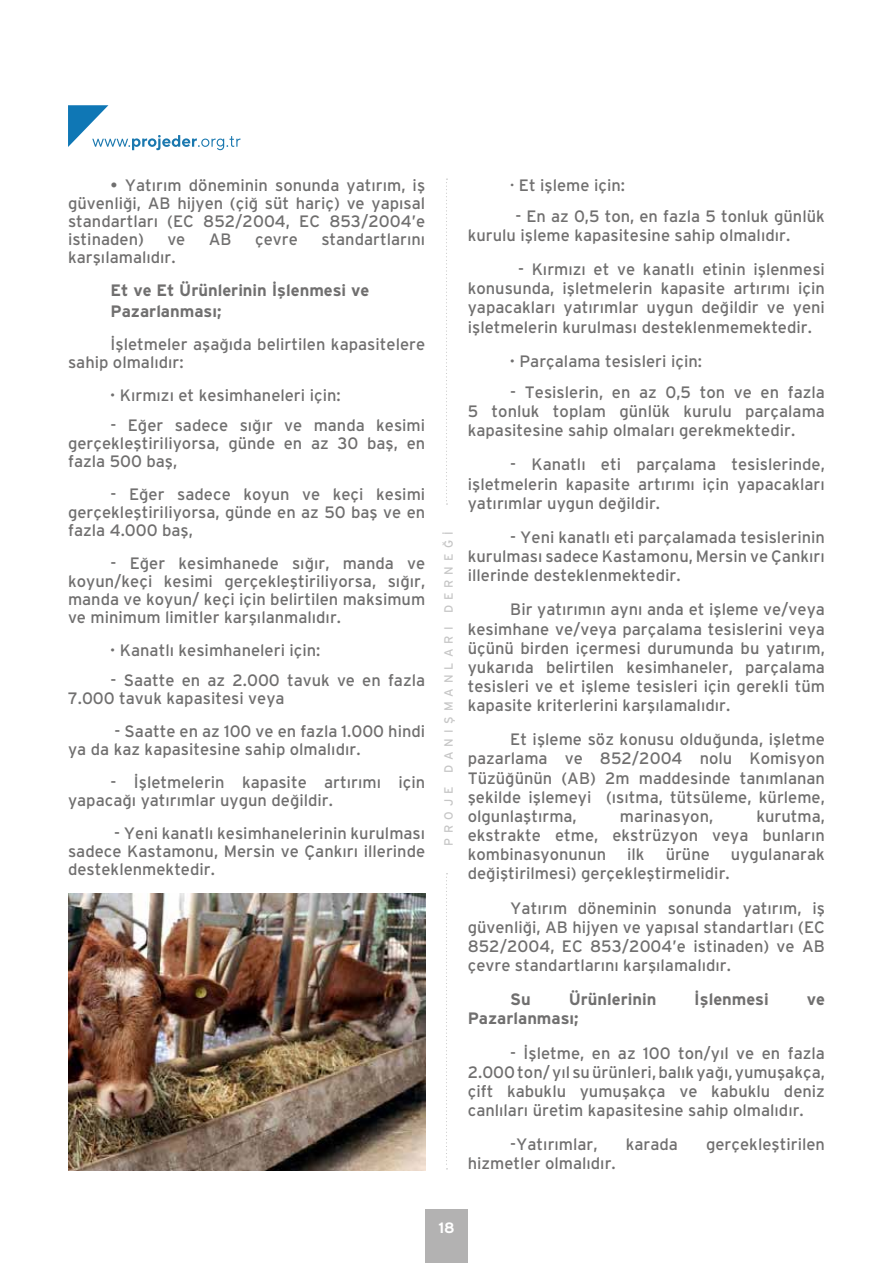
<style>
.page{position:relative;width:893px;height:1263px;background:#fff}
.page>*{position:absolute;margin:0;border:0;box-sizing:border-box;transform-origin:0 0}
.t1{font:16.5px/19.2px "Interstate TR";color:#706f6f;text-align:justify}
.t2{font:700 16.5px/21px "Interstate TR";color:#706f6f}
.t3{font:700 15px "Interstate TR";color:#fff}
.t4{font:12px "Interstate TR";letter-spacing:.42em;color:#c6c6c6}
.s1{font-weight:700}
</style>
<div class="page">
<div style="left:425px;top:1209px;width:43px;height:54px;background:#b3b2b2"></div>
<svg style="left:446px;top:179px;width:1px;height:326px"></svg>
<svg style="left:446px;top:873px;width:1px;height:296px"></svg>
<svg style="left:68px;top:105px;width:172px;height:45px"></svg>
<img style="left:68px;top:893px;width:357px;height:277px">
<p class="t1" style="left:68px;top:176px;width:359px;line-height:18px;text-indent:43px">• Yatırım döneminin sonunda yatırım, iş güvenliği, AB hijyen (çiğ süt hariç) ve yapısal standartları (EC 852/2004, EC 853/2004’e istinaden)</p>
<p class="t1" style="left:167px;top:229px;width:20px">ve</p>
<p class="t1" style="left:209px;top:229px;width:24px">AB</p>
<p class="t1" style="left:255px;top:229px;width:44px">çevre</p>
<p class="t1" style="left:321px;top:229px;width:105px">standartlarını</p>
<p class="t1" style="left:68px;top:247px;width:109px">karşılamalıdır.</p>
<p class="t2" style="left:111px;top:279px;width:260px">Et ve Et Ürünlerinin İşlenmesi ve<br>Pazarlanması;</p>
<p class="t1" style="left:68px;top:335px;width:359px;line-height:18px;text-indent:43px">İşletmeler aşağıda belirtilen kapasitelere sahip olmalıdır:</p>
<p class="t1" style="left:111px;top:385px;width:232px"><span class="s1">·</span> Kırmızı et kesimhaneleri için:</p>
<p class="t1" style="left:68px;top:416px;width:359px;line-height:18px;text-indent:43px">- Eğer sadece sığır ve manda kesimi gerçekleştiriliyorsa, günde en az 30 baş, en fazla 500 baş,</p>
<p class="t1" style="left:68px;top:485px;width:359px;line-height:18px;text-indent:43px">- Eğer sadece koyun ve keçi kesimi gerçekleştiriliyorsa, günde en az 50 baş ve en fazla 4.000 baş,</p>
<p class="t1" style="left:68px;top:554px;width:359px;line-height:18px;text-indent:43px">- Eğer kesimhanede sığır, manda ve koyun/keçi kesimi gerçekleştiriliyorsa, sığır, manda ve koyun/ keçi için belirtilen maksimum ve minimum limitler karşılanmalıdır.</p>
<p class="t1" style="left:111px;top:640px;width:211px"><span class="s1">·</span> Kanatlı kesimhaneleri için:</p>
<p class="t1" style="left:68px;top:671px;width:359px;line-height:18px;text-indent:43px">- Saatte en az 2.000 tavuk ve en fazla<br>7.000 tavuk kapasitesi veya</p>
<p class="t1" style="left:68px;top:722px;width:359px;line-height:18px;text-indent:47px">- Saatte en az 100 ve en fazla 1.000 hindi ya da kaz kapasitesine sahip olmalıdır.</p>
<p class="t1" style="left:68px;top:773px;width:359px;line-height:18px;text-indent:43px">- İşletmelerin kapasite artırımı için yapacağı yatırımlar uygun değildir.</p>
<p class="t1" style="left:68px;top:824px;width:359px;line-height:18px;text-indent:46px">- Yeni kanatlı kesimhanelerinin kurulması sadece Kastamonu, Mersin ve Çankırı illerinde desteklenmektedir.</p>
<p class="t4" style="left:442px;top:846px;width:316px;rotate:-90deg">PROJE DANIŞMANLARI DERNEĞİ</p>
<p class="t1" style="left:510px;top:175px;width:116px">· Et işleme için:</p>
<p class="t1" style="left:468px;top:206px;width:359px;text-indent:48px">- En az 0,5 ton, en fazla 5 tonluk günlük kurulu işleme kapasitesine sahip olmalıdır.</p>
<p class="t1" style="left:468px;top:260px;width:359px;text-indent:50px">- Kırmızı et ve kanatlı etinin işlenmesi konusunda, işletmelerin kapasite artırımı için yapacakları yatırımlar uygun değildir ve yeni işletmelerin kurulması desteklenmemektedir.</p>
<p class="t1" style="left:510px;top:351px;width:193px"><span class="s1">·</span> Parçalama tesisleri için:</p>
<p class="t1" style="left:468px;top:382px;width:359px;text-indent:43px">- Tesislerin, en az 0,5 ton ve en fazla 5 tonluk toplam günlük kurulu parçalama kapasitesine sahip olmaları gerekmektedir.</p>
<p class="t1" style="left:468px;top:455px;width:359px;text-indent:43px">- Kanatlı eti parçalama tesislerinde, işletmelerin kapasite artırımı için yapacakları yatırımlar uygun değildir.</p>
<p class="t1" style="left:468px;top:527px;width:359px;text-indent:43px">- Yeni kanatlı eti parçalamada tesislerinin kurulması sadece Kastamonu, Mersin ve Çankırı illerinde desteklenmektedir.</p>
<p class="t1" style="left:468px;top:600px;width:359px;text-indent:43px">Bir yatırımın aynı anda et işleme ve/veya kesimhane ve/veya parçalama tesislerini veya üçünü birden içermesi durumunda bu yatırım, yukarıda belirtilen kesimhaneler, parçalama tesisleri ve et işleme tesisleri için gerekli tüm kapasite kriterlerini karşılamalıdır.</p>
<p class="t1" style="left:468px;top:730px;width:359px;text-indent:43px">Et işleme söz konusu olduğunda, işletme pazarlama ve 852/2004 nolu Komisyon Tüzüğünün (AB) 2m maddesinde tanımlanan şekilde işlemeyi (ısıtma, tütsüleme, kürleme, olgunlaştırma,</p>
<p class="t1" style="left:468px;top:806px;width:359px;text-indent:289px">kurutma, ekstrakte etme, ekstrüzyon veya bunların kombinasyonunun</p>
<p class="t1" style="left:620px;top:806px;width:95px">marinasyon,</p>
<p class="t1" style="left:627px;top:845px;width:19px">ilk</p>
<p class="t1" style="left:666px;top:845px;width:46px">ürüne</p>
<p class="t1" style="left:731px;top:845px;width:96px">uygulanarak</p>
<p class="t1" style="left:510px;top:856px;width:316px;line-height:34.2px;text-indent:-43px">değiştirilmesi) gerçekleştirmelidir.<br>Yatırım döneminin sonunda yatırım, iş</p>
<p class="t1" style="left:468px;top:917px;width:359px">güvenliği, AB hijyen ve yapısal standartları (EC 852/2004, EC 853/2004’e istinaden) ve AB çevre standartlarını karşılamalıdır.</p>
<p class="t2" style="left:510px;top:989px;width:22px">Su</p>
<p class="t2" style="left:569px;top:989px;width:89px">Ürünlerinin</p>
<p class="t2" style="left:694px;top:989px;width:76px">İşlenmesi</p>
<p class="t2" style="left:807px;top:989px;width:20px">ve</p>
<p class="t2" style="left:468px;top:1008px;width:112px">Pazarlanması;</p>
<p class="t1" style="left:468px;top:1043px;width:359px;text-indent:43px">- İşletme, en az 100 ton/yıl ve en fazla 2.000 ton/ yıl su ürünleri, balık yağı, yumuşakça, çift kabuklu yumuşakça ve kabuklu deniz canlıları üretim kapasitesine sahip olmalıdır.</p>
<p class="t1" style="left:510px;top:1134px;width:89px">-Yatırımlar,</p>
<p class="t1" style="left:626px;top:1134px;width:54px">karada</p>
<p class="t1" style="left:706px;top:1134px;width:120px">gerçekleştirilen</p>
<p class="t1" style="left:468px;top:1154px;width:150px">hizmetler olmalıdır.</p>
<p class="t3" style="left:438px;top:1219px;width:18px">18</p>
</div>
